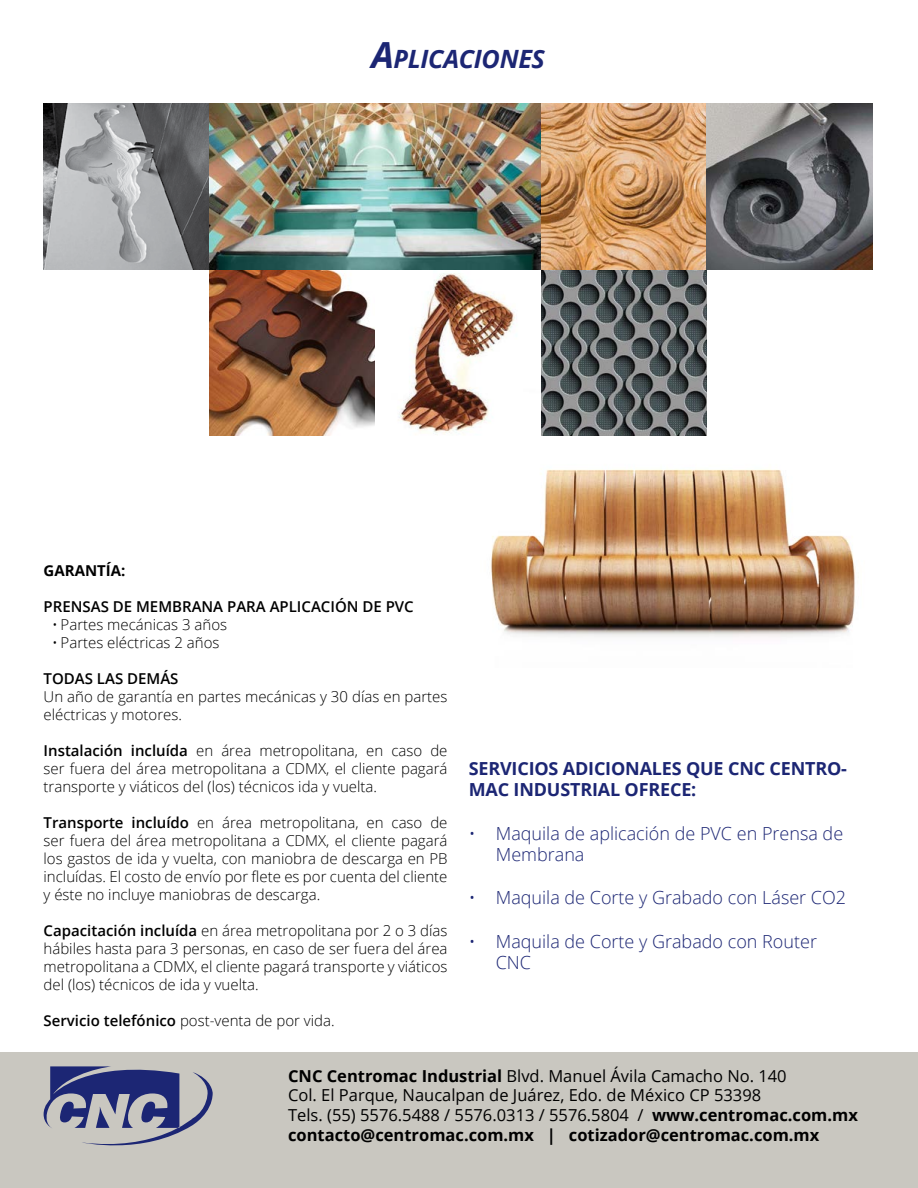
<style>
.page{position:relative;width:918px;height:1188px;background:#fff}
.page>*{position:absolute;margin:0;border:0;box-sizing:border-box;transform-origin:0 0}
.t1{font:italic 700 25.2px "Open Sans";letter-spacing:-.015em;color:#1c2674}
.t2{font:300 18px/21.6px "Open Sans";color:#1c2674}
.t3{font:700 18px/21.6px "Open Sans";letter-spacing:-.01em;color:#1c2674}
.t4{font:16.5px/19.8px "Open Sans";color:#000}
.t5{font:300 15px/18px "Open Sans";color:#000;text-align:justify}
.t6{font:600 15px "Open Sans";color:#000}
.t7{font:700 15px "Open Sans";color:#000}
.s1{font-size:36px}
.s2{font-weight:600}
.s3{font-weight:700}
</style>
<div class="page">
<div style="left:0;top:1052px;width:918px;height:136px;background:#c9c7c0"></div>
<svg style="left:44px;top:1066px;width:169px;height:80px"></svg>
<img style="left:209px;top:269px;width:498px;height:166px">
<img style="left:490px;top:469px;width:365px;height:168px">
<img style="left:44px;top:103px;width:829px;height:166px">
<h1 class="t1" style="left:371px;top:41px;width:175px"><span class="s1">A</span>PLICACIONES</h1>
<p class="t7" style="left:44px;top:560px;width:83px">GARANTÍA:</p>
<p class="t6" style="left:44px;top:596px;width:372px">PRENSAS DE MEMBRANA PARA APLICACIÓN DE PVC</p>
<p class="t5" style="left:52px;top:615px;width:177px">• Partes mecánicas 3 años</p>
<p class="t5" style="left:52px;top:633px;width:169px">• Partes eléctricas 2 años</p>
<p class="t6" style="left:44px;top:668px;width:136px">TODAS LAS DEMÁS</p>
<p class="t5" style="left:44px;top:687px;width:405px">Un año de garantía en partes mecánicas y 30 días en partes eléctricas y motores.</p>
<p class="t5" style="left:44px;top:741px;width:405px"><span class="s2">Instalación incluída</span> en área metropolitana, en caso de ser fuera del área metropolitana a CDMX, el cliente pagará transporte y viáticos del (los) técnicos ida y vuelta.</p>
<p class="t5" style="left:44px;top:813px;width:405px"><span class="s2">Transporte incluído</span> en área metropolitana, en caso de ser fuera del área metropolitana a CDMX, el cliente pagará los gastos de ida y vuelta, con maniobra de descarga en PB incluídas. El costo de envío por flete es por cuenta del cliente y éste no incluye maniobras de descarga.</p>
<p class="t5" style="left:44px;top:921px;width:405px"><span class="s2">Capacitación incluída</span> en área metropolitana por 2 o 3 días hábiles hasta para 3 personas, en caso de ser fuera del área metropolitana a CDMX, el cliente pagará transporte y viáticos del (los) técnicos de ida y vuelta.</p>
<p class="t5" style="left:44px;top:1011px;width:293px"><span class="s2">Servicio telefónico</span> post-venta de por vida.</p>
<p class="t3" style="left:469px;top:757px;width:380px">SERVICIOS ADICIONALES QUE CNC CENTRO-<br>MAC INDUSTRIAL OFRECE:</p>
<p class="t2" style="left:496px;top:822px;width:349px;text-indent:-27px">• Maquila de aplicación de PVC en Prensa de<br>Membrana</p>
<p class="t2" style="left:469px;top:887px;width:379px">• Maquila de Corte y Grabado con Láser CO2</p>
<p class="t2" style="left:496px;top:930px;width:323px;text-indent:-27px">• Maquila de Corte y Grabado con Router<br>CNC</p>
<p class="t4" style="left:288px;top:1065px;width:571px"><span class="s3">CNC Centromac Industrial</span> Blvd. Manuel Ávila Camacho No. 140<br>Col. El Parque, Naucalpan de Juárez, Edo. de México CP 53398<br>Tels. (55) 5576.5488 / 5576.0313 / 5576.5804 / <span class="s3">www.centromac.com.mx contacto@centromac.com.mx | cotizador@centromac.com.mx</span></p>
</div>
